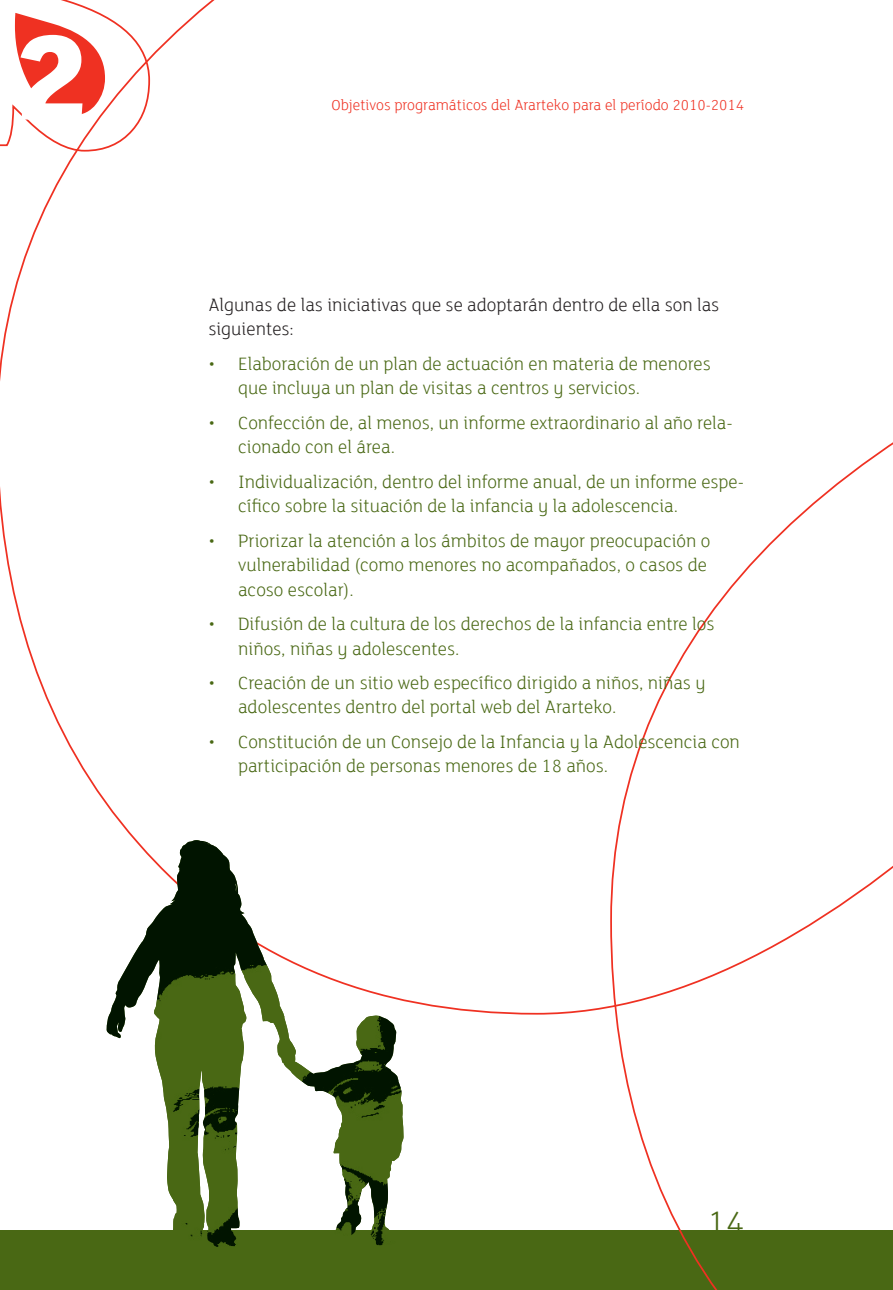
<style>
.page{position:relative;width:893px;height:1290px;background:#fff}
.page>*{position:absolute;margin:0;border:0;box-sizing:border-box;transform-origin:0 0}
.t1{font:800 131.25px "FS Lola";color:#fff}
.t2{font:300 35px "FS Lola";color:#496814}
.listado{font:300 19.25px/24.5px "FS Lola";color:#496814}
.texto_normal{font:300 19.25px/24.5px "FS Lola";color:#231f20}
.t3{font:300 15.75px "FS Lola";color:#ef3122}
</style>
<div class="page">
<div style="left:0;top:1230px;width:893px;height:60px;background:#496814"></div>
<svg style="left:609px;top:442px;width:284px;height:848px"></svg>
<svg style="left:134px;top:840px;width:270px;height:407px"></svg>
<img style="left:106px;top:842px;width:99px;height:403px">
<svg style="left:0;top:0;width:151px;height:152px"></svg>
<p class="t1" style="left:12px;top:-14px;width:79px">2</p>
<p class="t3" style="left:332px;top:95px;width:414px">Objetivos programáticos del Ararteko para el período 2010-2014</p>
<p class="texto_normal" style="left:208px;top:292px;width:512px">Algunas de las iniciativas que se adoptarán dentro de ella son las siguientes:</p>
<p class="listado" style="left:238px;top:351px;width:474px;text-indent:-30px">• Elaboración de un plan de actuación en materia de menores que incluya un plan de visitas a centros y servicios.</p>
<p class="listado" style="left:238px;top:409px;width:496px;text-indent:-30px">• Confección de, al menos, un informe extraordinario al año rela&shy;cionado con el área.</p>
<p class="listado" style="left:238px;top:468px;width:507px;text-indent:-30px">• Individualización, dentro del informe anual, de un informe espe&shy;cífico sobre la situación de la infancia y la adolescencia.</p>
<p class="listado" style="left:238px;top:527px;width:474px;text-indent:-30px">• Priorizar la atención a los ámbitos de mayor preocupación o vulnerabilidad (como menores no acompañados, o casos de acoso escolar).</p>
<p class="listado" style="left:238px;top:611px;width:478px;text-indent:-30px">• Difusión de la cultura de los derechos de la infancia entre los niños, niñas y adolescentes.</p>
<p class="listado" style="left:238px;top:670px;width:469px;text-indent:-30px">• Creación de un sitio web específico dirigido a niños, niñas y adolescentes dentro del portal web del Ararteko.</p>
<p class="listado" style="left:238px;top:729px;width:503px;text-indent:-30px">• Constitución de un Consejo de la Infancia y la Adolescencia con participación de personas menores de 18 años.</p>
<h2 class="t2" style="left:707px;top:1200px;width:38px">14</h2>
</div>
